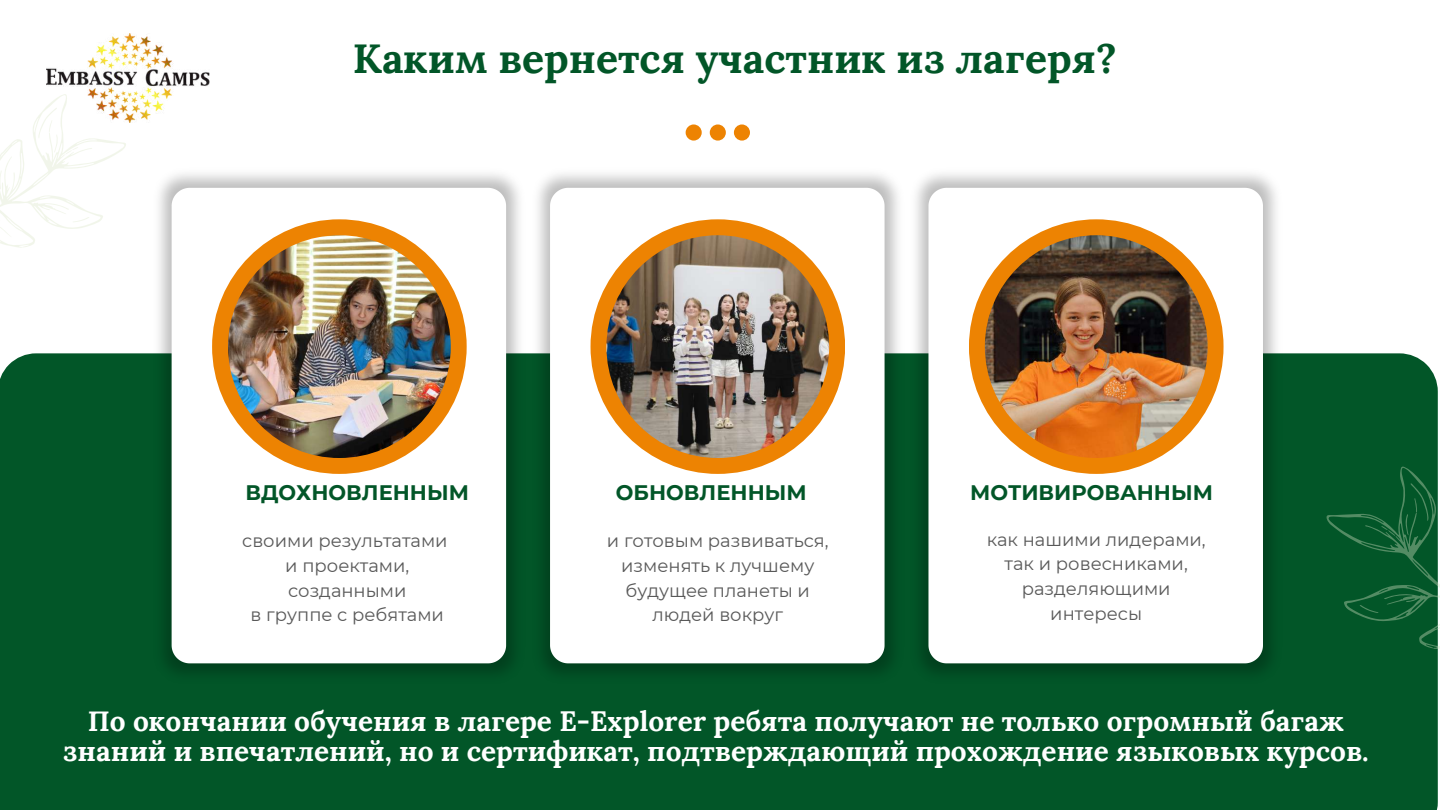
<style>
.page{position:relative;width:1440px;height:810px;background:#fff}
.page>*{position:absolute;margin:0;border:0;box-sizing:border-box;transform-origin:0 0}
.t1{font:700 41px "Lora";color:#025628}
.t2{font:700 28px/30.8px "Lora";color:#fff;text-align:center}
.t3{font:700 21px "Montserrat";color:#025628}
.t4{font:18px/24.8px "Montserrat";color:#595959;text-align:center}
</style>
<div class="page">
<div style="left:0;top:353px;width:1438px;height:457px;background:#025628"></div>
<img style="left:148px;top:174px;width:378px;height:516px">
<svg style="left:172px;top:188px;width:334px;height:475px"></svg>
<img style="left:526px;top:174px;width:379px;height:516px">
<svg style="left:550px;top:188px;width:335px;height:475px"></svg>
<svg style="left:686px;top:124px;width:64px;height:16px"></svg>
<img style="left:905px;top:174px;width:383px;height:516px">
<svg style="left:928px;top:188px;width:335px;height:475px"></svg>
<div style="left:969px;top:219px;width:255px;height:255px;background:#ed8302;border-radius:50%"></div>
<div style="left:591px;top:219px;width:254px;height:255px;background:#ed8302;border-radius:50%"></div>
<img style="left:985px;top:235px;width:223px;height:223px;border-radius:50%">
<img style="left:606px;top:235px;width:223px;height:223px;border-radius:50%">
<div style="left:212px;top:219px;width:255px;height:255px;background:#ed8302;border-radius:50%"></div>
<img style="left:228px;top:235px;width:223px;height:223px;border-radius:50%">
<svg style="left:1293px;top:451px;width:147px;height:272px;background:#07592b"></svg>
<svg style="left:0;top:83px;width:153px;height:228px"></svg>
<img style="left:47px;top:33px;width:162px;height:90px">
<h1 class="t1" style="left:353px;top:32px;width:765px">Каким вернется участник из лагеря?</h1>
<p class="t3" style="left:245px;top:480px;width:225px">ВДОХНОВЛЕННЫМ</p>
<p class="t3" style="left:616px;top:480px;width:192px">ОБНОВЛЕННЫМ</p>
<p class="t3" style="left:970px;top:480px;width:244px">МОТИВИРОВАННЫМ</p>
<p class="t4" style="left:242px;top:528px;width:207px">cвоими результатами и проектами, созданными<br>в группе с ребятами</p>
<p class="t4" style="left:607px;top:528px;width:223px">и готовым развиваться, изменять к лучшему будущее планеты и людей вокруг</p>
<p class="t4" style="left:987px;top:527px;width:221px">как нашими лидерами, так и ровесниками, разделяющими интересы</p>
<h2 class="t2" style="left:63px;top:705px;width:1307px">По окончании обучения в лагере E-Explorer ребята получают не только огромный багаж знаний и впечатлений, но и сертификат, подтверждающий прохождение языковых курсов.</h2>
</div>
